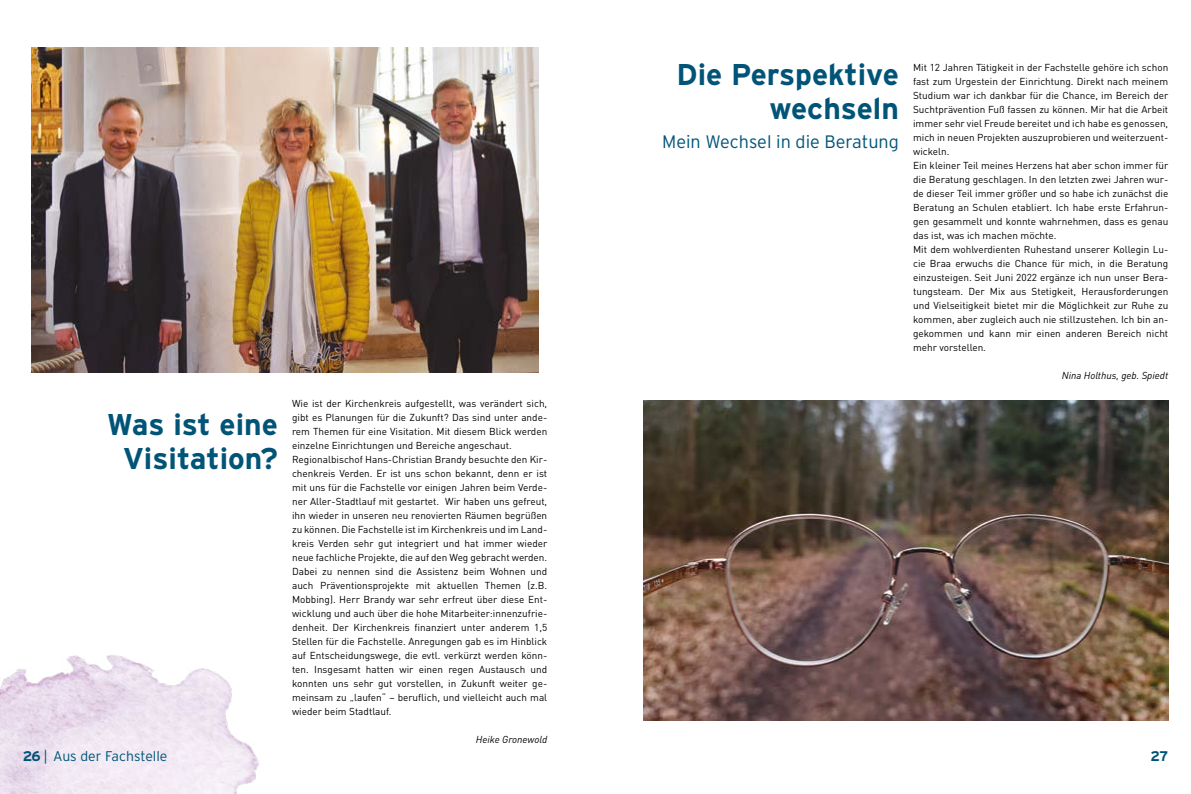
<style>
.page{position:relative;width:1191px;height:794px;background:#fff}
.page>*{position:absolute;margin:0;border:0;box-sizing:border-box;transform-origin:0 0}
.t1{font:700 30px/34px "Interstate";color:#005478;text-align:center}
.t2{font:300 18px "Interstate";color:#005478}
.t3{font:300 14px "Interstate";color:#005478}
.t4{font:700 14px "Interstate";color:#005478}
.t5{font:10px/14px "DINOT";color:#000}
.t6{font:italic 10px "DINOT";color:#000}
.s1{font-weight:700}
</style>
<div class="page">
<img style="left:31px;top:48px;width:507px;height:324px">
<img style="left:0;top:655px;width:259px;height:139px">
<img style="left:643px;top:400px;width:525px;height:320px">
<h1 class="t1" style="left:107px;top:407px;width:172px">Was ist eine<br>Visitation?</h1>
<p class="t5" style="left:292px;top:396px;width:257px">Wie ist der Kirchenkreis aufgestellt, was verändert sich, gibt es Planungen für die Zukunft? Das sind unter ande&shy;rem Themen für eine Visitation. Mit diesem Blick werden einzelne Einrichtungen und Bereiche angeschaut.<br>Regionalbischof Hans-Christian Brandy besuchte den Kir&shy;chenkreis Verden. Er ist uns schon bekannt, denn er ist mit uns für die Fachstelle vor einigen Jahren beim Verde&shy;ner Aller-Stadtlauf mit gestartet. Wir haben uns gefreut, ihn wieder in unseren neu renovierten Räumen begrüßen zu können. Die Fachstelle ist im Kirchenkreis und im Land&shy;kreis Verden sehr gut integriert und hat immer wieder neue fachliche Projekte, die auf den Weg gebracht werden.<br>Dabei zu nennen sind die Assistenz beim Wohnen und auch Präventionsprojekte mit aktuellen Themen (z.B.<br>Mobbing). Herr Brandy war sehr erfreut über diese Ent&shy;wicklung und auch über die hohe Mitarbeiter:innenzufrie&shy;denheit. Der Kirchenkreis finanziert unter anderem 1,5<br>Stellen für die Fachstelle. Anregungen gab es im Hinblick auf Entscheidungswege, die evtl. verkürzt werden könn&shy;ten. Insgesamt hatten wir einen regen Austausch und konnten uns sehr gut vorstellen, in Zukunft weiter ge&shy;meinsam zu „laufen“ – beruflich, und vielleicht auch mal wieder beim Stadtlauf.</p>
<p class="t6" style="left:476px;top:733px;width:73px">Heike Gronewold</p>
<h1 class="t1" style="left:676px;top:57px;width:224px;text-align:right">Die Perspektive wechseln</h1>
<h2 class="t2" style="left:662px;top:132px;width:238px">Mein Wechsel in die Beratung</h2>
<p class="t5" style="left:913px;top:60px;width:257px">Mit 12 Jahren Tätigkeit in der Fachstelle gehöre ich schon fast zum Urgestein der Einrichtung. Direkt nach meinem Studium war ich dankbar für die Chance, im Bereich der Suchtprävention Fuß fassen zu können. Mir hat die Arbeit immer sehr viel Freude bereitet und ich habe es genossen, mich in neuen Projekten auszuprobieren und weiterzuent&shy;wickeln.<br>Ein kleiner Teil meines Herzens hat aber schon immer für die Beratung geschlagen. In den letzten zwei Jahren wur&shy;de dieser Teil immer größer und so habe ich zunächst die Beratung an Schulen etabliert. Ich habe erste Erfahrun&shy;gen gesammelt und konnte wahrnehmen, dass es genau das ist, was ich machen möchte.<br>Mit dem wohlverdienten Ruhestand unserer Kollegin Lu&shy;cie Braa erwuchs die Chance für mich, in die Beratung einzusteigen. Seit Juni 2022 ergänze ich nun unser Bera&shy;tungsteam. Der Mix aus Stetigkeit, Herausforderungen und Vielseitigkeit bietet mir die Möglichkeit zur Ruhe zu kommen, aber zugleich auch nie stillzustehen. Ich bin an&shy;gekommen und kann mir einen anderen Bereich nicht mehr vorstellen.</p>
<p class="t6" style="left:1061px;top:369px;width:108px">Nina Holthus, geb. Spiedt</p>
<h3 class="t3" style="left:23px;top:748px;width:146px"><span class="s1">26</span> | Aus der Fachstelle</h3>
<h3 class="t4" style="left:1150px;top:748px;width:19px">27</h3>
</div>
